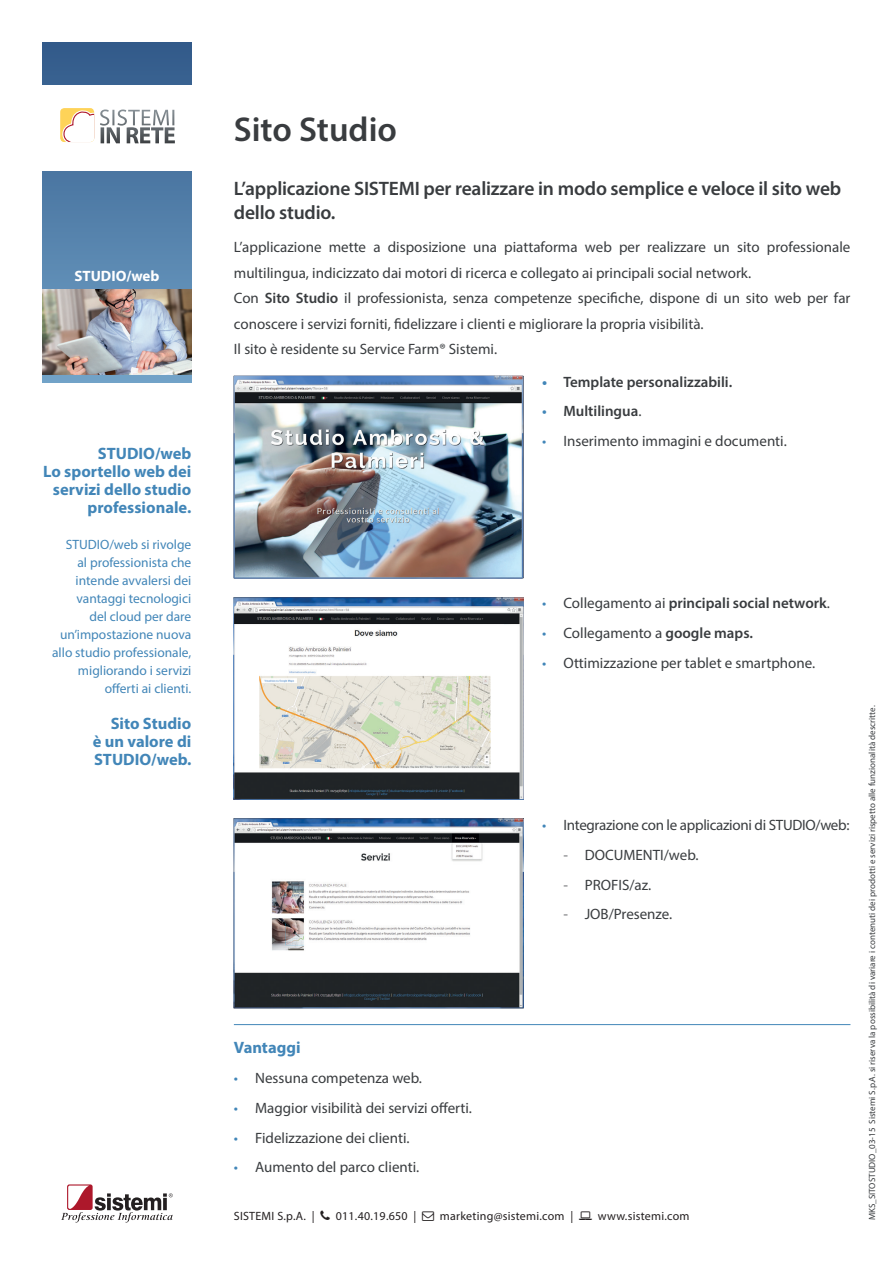
<style>
.page{position:relative;width:893px;height:1263px;background:#fff}
.page>*{position:absolute;margin:0;border:0;box-sizing:border-box;transform-origin:0 0}
.t1{font:600 34.5px "Myriad Pro";color:#393c3f}
.t2{font:600 19.5px/24px "Myriad Pro";letter-spacing:-.01em;color:#393c3f}
.t3{font:700 16.5px/18px "Myriad Pro";color:#4286b8;text-align:right}
.t4{font:15px/25.5px "Myriad Pro";color:#393c3f}
.t5{font:600 15px "Myriad Pro";color:#393c3f}
.t6{font:15px "Myriad Pro";letter-spacing:-.02em;color:#393c3f}
.t7{font:700 15px "Myriad Pro";color:#fff}
.t8{font:13.5px "Myriad Pro";color:#4286b8}
.t9{font:12px "Myriad Pro";letter-spacing:.02em;color:#231f20}
.t10{font:9px "Myriad Pro";color:#393c3f}
.s1{font-weight:600}
.s2{font-weight:700;color:#4286b8}
.s3{color:#4286b8}
.s4{font-weight:400}
.s5{font-weight:400;color:#4286b8}
.s6{color:#6c6d70}
</style>
<div class="page">
<svg style="left:43px;top:43px;width:148px;height:340px;background:#4f7ba5"></svg>
<div style="left:21px;top:85px;width:192px;height:85px;background:#fff"></div>
<div style="left:60px;top:108px;width:34px;height:34px;background:#fed358;border-radius:4px"></div>
<svg style="left:62px;top:108px;width:32px;height:34px"></svg>
<svg style="left:100px;top:110px;width:75px;height:33px"></svg>
<img style="left:43px;top:289px;width:148px;height:85px">
<hr style="left:234px;top:1024px;width:616px;height:1px;background:#4286b8">
<img style="left:234px;top:375px;width:289px;height:203px">
<img style="left:234px;top:597px;width:289px;height:203px">
<img style="left:234px;top:819px;width:289px;height:189px">
<div style="left:66px;top:1184px;width:27px;height:26px;border:1px solid #fff;border-radius:2px"></div>
<svg style="left:67px;top:1184px;width:26px;height:26px"></svg>
<svg style="left:61px;top:1185px;width:112px;height:37px"></svg>
<p class="t7" style="left:74px;top:266px;width:87px">STUDIO/web</p>
<p class="t3" style="left:98px;top:444px;width:95px">STUDIO/web</p>
<p class="t3" style="left:43px;top:462px;width:150px">Lo sportello web dei servizi dello studio professionale.</p>
<p class="t8" style="left:66px;top:536px;width:127px">STUDIO/web si rivolge</p>
<p class="t8" style="left:77px;top:554px;width:115px">al professionista che</p>
<p class="t8" style="left:76px;top:572px;width:117px">intende avvalersi dei</p>
<p class="t8" style="left:76px;top:590px;width:116px">vantaggi tecnologici</p>
<p class="t8" style="left:89px;top:608px;width:103px">del cloud per dare</p>
<p class="t8" style="left:60px;top:626px;width:133px">un’impostazione nuova</p>
<p class="t8" style="left:52px;top:644px;width:141px">allo studio professionale,</p>
<p class="t8" style="left:78px;top:662px;width:115px">migliorando i servizi</p>
<p class="t8" style="left:105px;top:680px;width:88px">offerti ai clienti.</p>
<p class="t3" style="left:111px;top:714px;width:82px">Sito Studio</p>
<p class="t3" style="left:93px;top:732px;width:100px">è un valore di</p>
<p class="t3" style="left:94px;top:750px;width:99px">STUDIO/web.</p>
<p class="t1" style="left:234px;top:107px;width:165px">Sito Studio</p>
<p class="t2" style="left:234px;top:176px;width:609px">L’applicazione SISTEMI per realizzare in modo semplice e veloce il sito web dello studio.</p>
<p class="t4" style="left:234px;top:234px;width:618px">L’applicazione mette a disposizione una piattaforma web per realizzare un sito professionale multilingua, indicizzato dai motori di ricerca e collegato ai principali social network.</p>
<p class="t4" style="left:234px;top:285px;width:618px">Con <span class="s1">Sito Studio</span> il professionista, senza competenze specifiche, dispone di un sito web per far conoscere i servizi forniti, fidelizzare i clienti e migliorare la propria visibilità.</p>
<p class="t4" style="left:234px;top:336px;width:265px">Il sito è residente su Service Farm® Sistemi.</p>
<p class="t5" style="left:542px;top:372px;width:192px"><span class="s2">•</span> Template personalizzabili.</p>
<p class="t5" style="left:542px;top:402px;width:101px"><span class="s3">•</span> Multilingua<span class="s4">.</span></p>
<p class="t4" style="left:542px;top:428px;width:246px"><span class="s3">•</span> Inserimento immagini e documenti.</p>
<p class="t5" style="left:542px;top:594px;width:289px"><span class="s5">•</span> <span class="s4">Collegamento ai</span> principali social network<span class="s4">.</span></p>
<p class="t4" style="left:542px;top:620px;width:212px"><span class="s3">•</span> Collegamento a <span class="s1">google maps.</span></p>
<p class="t4" style="left:542px;top:650px;width:275px"><span class="s3">•</span> Ottimizzazione per tablet e smartphone.</p>
<p class="t3" style="left:234px;top:1038px;width:68px">Vantaggi</p>
<p class="t4" style="left:234px;top:1065px;width:190px"><span class="s3">•</span> Nessuna competenza web.</p>
<p class="t4" style="left:234px;top:1095px;width:240px"><span class="s3">•</span> Maggior visibilità dei servizi offerti.</p>
<p class="t4" style="left:234px;top:1124px;width:177px"><span class="s3">•</span> Fidelizzazione dei clienti.</p>
<p class="t4" style="left:234px;top:1154px;width:187px"><span class="s3">•</span> Aumento del parco clienti.</p>
<p class="t6" style="left:542px;top:816px;width:309px"><span class="s3">•</span> Integrazione con le applicazioni di STUDIO/web:</p>
<p class="t4" style="left:563px;top:842px;width:137px"><span class="s6">-</span> DOCUMENTI/web.</p>
<p class="t4" style="left:563px;top:871px;width:89px"><span class="s6">-</span> PROFIS/az.</p>
<p class="t4" style="left:563px;top:901px;width:110px"><span class="s6">-</span> JOB/Presenze.</p>
<p class="t9" style="left:234px;top:1209px;width:82px">SISTEMI S.p.A. |</p>
<p class="t9" style="left:336px;top:1209px;width:82px">011.40.19.650 |</p>
<p class="t9" style="left:440px;top:1209px;width:135px">marketing@sistemi.com |</p>
<p class="t9" style="left:598px;top:1209px;width:93px">www.sistemi.com</p>
<p class="t10" style="left:866px;top:1220px;width:516px;rotate:-90deg">MKS_SITOSTUDIO_03-15 Sistemi S.p.A. si riserva la possibilità di variare i contenuti dei prodotti e servizi rispetto alle funzionalità descritte.</p>
</div>
